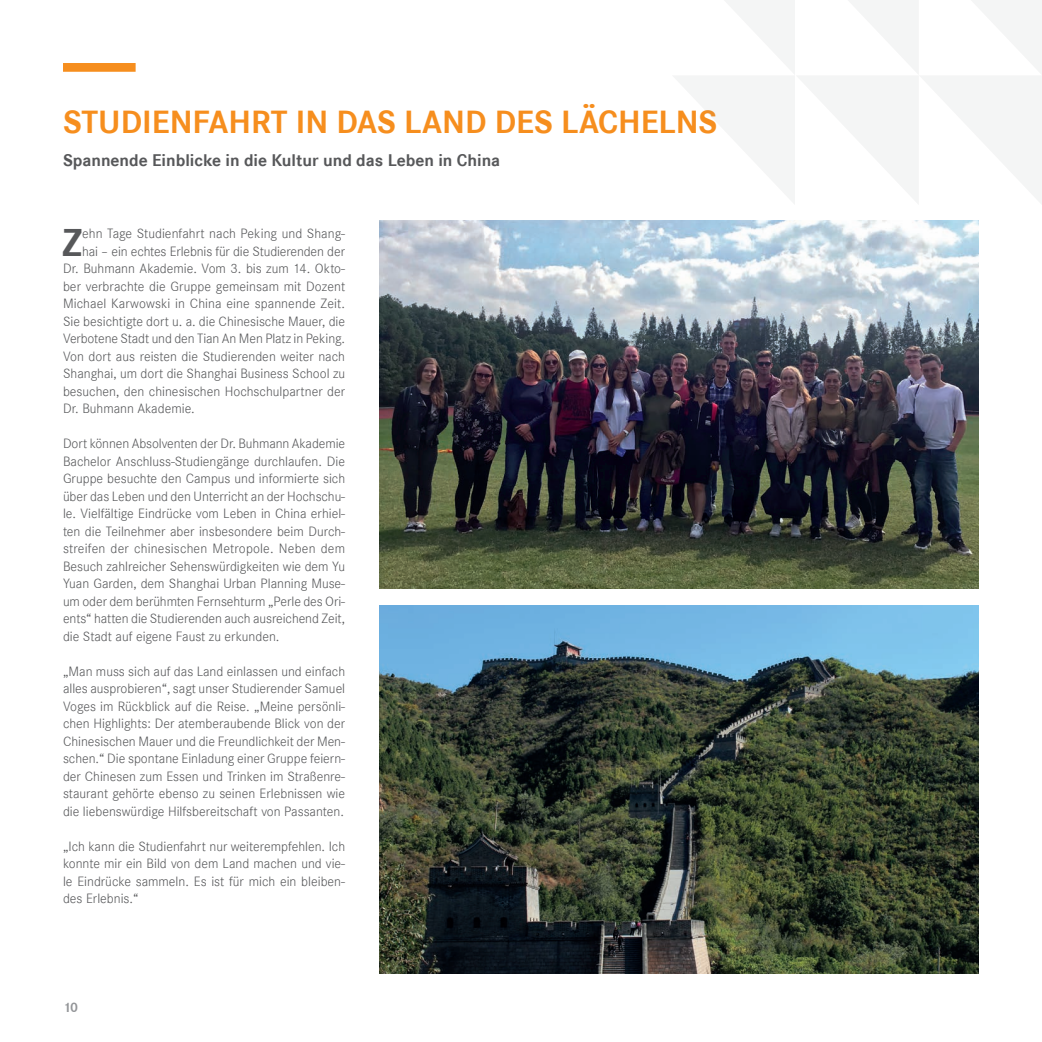
<style>
.page{position:relative;width:1042px;height:1042px;background:#fff}
.page>*{position:absolute;margin:0;border:0;box-sizing:border-box;transform-origin:0 0}
.t1{font:700 40.25px "Corporate S";color:#57585a}
.t2{font:700 33.25px "Corporate S";color:#f68e1e}
.t3{font:700 17.5px "Corporate S";color:#57585a}
.t4{font:14px/17.5px "Corporate S Ligh";color:#57585a;text-align:justify}
.t5{font:700 14px "Corporate S";color:#939598}
</style>
<div class="page">
<div style="left:63px;top:63px;width:73px;height:9px;background:#f68e1e"></div>
<img style="left:380px;top:606px;width:599px;height:367px">
<svg style="left:674px;top:0;width:368px;height:204px"></svg>
<img style="left:380px;top:220px;width:599px;height:368px">
<h2 class="t2" style="left:63px;top:103px;width:656px">STUDIENFAHRT IN DAS LAND DES LÄCHELNS</h2>
<p class="t3" style="left:63px;top:151px;width:439px">Spannende Einblicke in die Kultur und das Leben in China</p>
<h1 class="t1" style="left:62px;top:219px;width:22px">Z</h1>
<p class="t4" style="left:82px;top:225px;width:264px">ehn Tage Studienfahrt nach Peking und Shang-</p>
<p class="t4" style="left:82px;top:242px;width:264px">hai – ein echtes Erlebnis für die Studierenden der</p>
<p class="t4" style="left:63px;top:260px;width:284px">Dr. Buhmann Akademie. Vom 3. bis zum 14. Okto-</p>
<p class="t4" style="left:63px;top:277px;width:284px">ber verbrachte die Gruppe gemeinsam mit Dozent</p>
<p class="t4" style="left:63px;top:295px;width:283px">Michael Karwowski in China eine spannende Zeit.</p>
<p class="t4" style="left:63px;top:312px;width:284px">Sie besichtigte dort u. a. die Chinesische Mauer, die</p>
<p class="t4" style="left:63px;top:330px;width:284px">Verbotene Stadt und den Tian An Men Platz in Peking.</p>
<p class="t4" style="left:63px;top:347px;width:283px">Von dort aus reisten die Studierenden weiter nach</p>
<p class="t4" style="left:63px;top:365px;width:284px">Shanghai, um dort die Shanghai Business School zu</p>
<p class="t4" style="left:63px;top:382px;width:284px">besuchen, den chinesischen Hochschulpartner der</p>
<p class="t4" style="left:63px;top:400px;width:133px">Dr. Buhmann Akademie.</p>
<p class="t4" style="left:63px;top:435px;width:284px">Dort können Absolventen der Dr. Buhmann Akademie Bachelor Anschluss-Studiengänge durchlaufen. Die Gruppe besuchte den Campus und informierte sich über das Leben und den Unterricht an der Hochschu&shy;le. Vielfältige Eindrücke vom Leben in China erhiel&shy;ten die Teilnehmer aber insbesondere beim Durch&shy;streifen der chinesischen Metropole. Neben dem Besuch zahlreicher Sehenswürdigkeiten wie dem Yu Yuan Garden, dem Shanghai Urban Planning Muse&shy;um oder dem berühmten Fernsehturm „Perle des Ori&shy;ents“ hatten die Studierenden auch ausreichend Zeit, die Stadt auf eigene Faust zu erkunden.</p>
<p class="t4" style="left:63px;top:662px;width:284px">„Man muss sich auf das Land einlassen und einfach alles ausprobieren“, sagt unser Studierender Samuel Voges im Rückblick auf die Reise. „Meine persönli&shy;chen Highlights: Der atemberaubende Blick von der Chinesischen Mauer und die Freundlichkeit der Men&shy;schen.“ Die spontane Einladung einer Gruppe feiern&shy;der Chinesen zum Essen und Trinken im Straßenre&shy;staurant gehörte ebenso zu seinen Erlebnissen wie die liebenswürdige Hilfsbereitschaft von Passanten.</p>
<p class="t4" style="left:63px;top:837px;width:284px">„Ich kann die Studienfahrt nur weiterempfehlen. Ich konnte mir ein Bild von dem Land machen und vie&shy;le Eindrücke sammeln. Es ist für mich ein bleiben&shy;des Erlebnis.“</p>
<p class="t5" style="left:63px;top:999px;width:17px">10</p>
</div>
